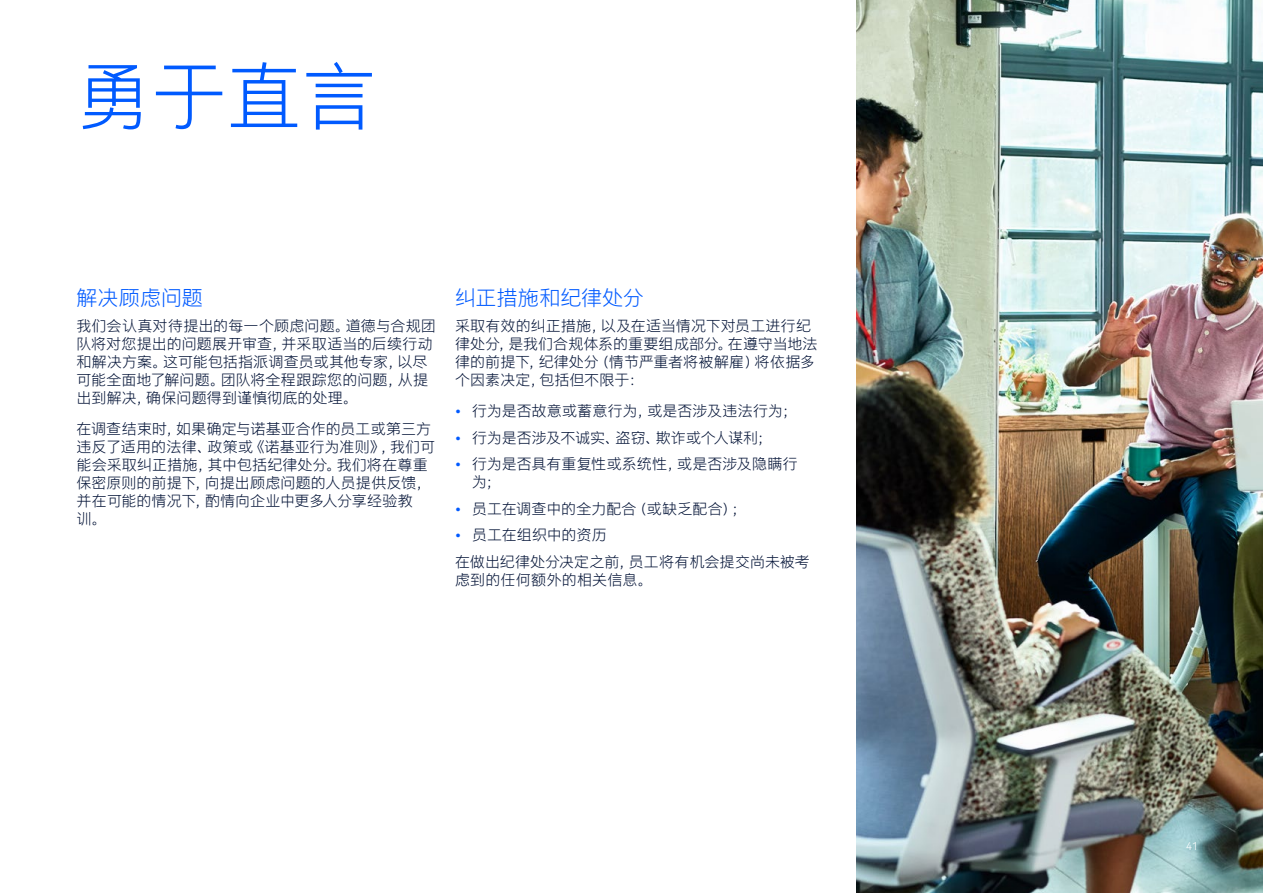
<style>
.page{position:relative;width:1263px;height:893px;background:#fff}
.page>*{position:absolute;margin:0;border:0;box-sizing:border-box;transform-origin:0 0}
.t1{font:300 75px "Nokia Pure Headline Chinese";color:#005aff}
.t2{font:300 21px "Nokia Pure Headline Chinese";letter-spacing:-.005em;color:#005aff}
.t3{font:300 15px/18px "Nokia Pure Headline Chinese";letter-spacing:.005em;color:#001135}
.t4{font:300 11.25px "Nokia Pure Headline Chinese";color:#fff}
.s1{font-size:13.5px;color:#005aff}
</style>
<div class="page">
<img style="left:857px;top:0;width:406px;height:893px">
<h1 class="t1" style="left:77px;top:47px;width:302px">勇于直言</h1>
<h2 class="t2" style="left:77px;top:284px;width:128px">解决顾虑问题</h2>
<p class="t3" style="left:77px;top:317px;width:361px">我们会认真对待提出的每一个顾虑问题。道德与合规团队将对您提出的问题展开审查，并采取适当的后续行动和解决方案。这可能包括指派调查员或其他专家，以尽可能全面地了解问题。团队将全程跟踪您的问题，从提出到解决，确保问题得到谨慎彻底的处理。</p>
<p class="t3" style="left:77px;top:419px;width:360px">在调查结束时，如果确定与诺基亚合作的员工或第三方违反了适用的法律、政策或《诺基亚行为准则》，我们可能会采取纠正措施，其中包括纪律处分。我们将在尊重保密原则的前提下，向提出顾虑问题的人员提供反馈，并在可能的情况下，酌情向企业中更多人分享经验教<br>训。</p>
<h2 class="t2" style="left:455px;top:284px;width:190px">纠正措施和纪律处分</h2>
<p class="t3" style="left:455px;top:317px;width:364px">采取有效的纠正措施，以及在适当情况下对员工进行纪律处分，是我们合规体系的重要组成部分。在遵守当地法律的前提下，纪律处分（情节严重者将被解雇）将依据多个因素决定，包括但不限于：</p>
<p class="t3" style="left:455px;top:401px;width:344px"><span class="s1">•</span> 行为是否故意或蓄意行为，或是否涉及违法行为；</p>
<p class="t3" style="left:455px;top:428px;width:319px"><span class="s1">•</span> 行为是否涉及不诚实、盗窃、欺诈或个人谋利；</p>
<p class="t3" style="left:472px;top:454px;width:327px;text-indent:-17px"><span class="s1">•</span> 行为是否具有重复性或系统性，或是否涉及隐瞒行为；</p>
<p class="t3" style="left:455px;top:499px;width:293px"><span class="s1">•</span> 员工在调查中的全力配合（或缺乏配合）；</p>
<p class="t3" style="left:455px;top:521px;width:356px;line-height:26.5px"><span class="s1">•</span> 员工在组织中的资历<br>在做出纪律处分决定之前，员工将有机会提交尚未被考</p>
<p class="t3" style="left:455px;top:570px;width:199px">虑到的任何额外的相关信息。</p>
<p class="t4" style="left:1186px;top:839px;width:14px">41</p>
</div>
